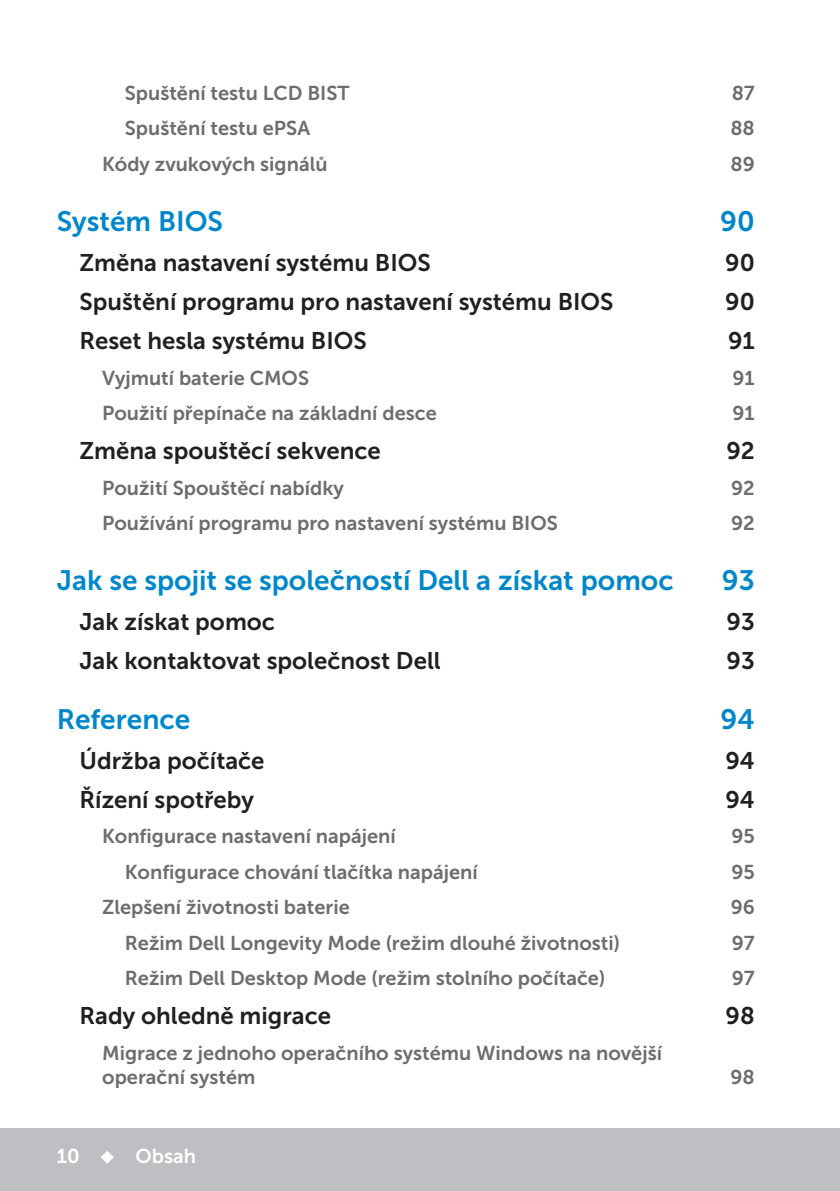
<style>
.page{position:relative;width:840px;height:1191px;background:#fff}
.page>*{position:absolute;margin:0;border:0;box-sizing:border-box;transform-origin:0 0}
.Title_TOC{font:28px "Museo Sans For Dell 700";color:#0087cb}
.Head1_TOC{font:24px "Museo Sans For Dell 700";color:#231f20}
.Head2_TOC{font:20px/24px "Museo Sans For Dell 700";color:#6c6d70}
.Head3_TOC{font:20px "Museo Sans For Dell 700";color:#6c6d70}
.t1{font:20px "Museo Sans For Dell 700";color:#fff}
</style>
<div class="page">
<div style="left:0;top:1128px;width:839px;height:63px;background:#bebfc2"></div>
<p class="Head3_TOC" style="left:125px;top:82px;width:226px">Spuštění testu LCD BIST</p>
<p class="Head3_TOC" style="left:731px;top:82px;width:25px">87</p>
<p class="Head3_TOC" style="left:125px;top:117px;width:187px">Spuštění testu ePSA</p>
<p class="Head3_TOC" style="left:730px;top:117px;width:26px">88</p>
<p class="Head2_TOC" style="left:102px;top:152px;width:227px">Kódy zvukových signálů</p>
<p class="Head2_TOC" style="left:730px;top:152px;width:26px">89</p>
<p class="Title_TOC" style="left:57px;top:206px;width:168px">Systém BIOS</p>
<p class="Title_TOC" style="left:719px;top:206px;width:36px">90</p>
<p class="Head1_TOC" style="left:79px;top:249px;width:352px">Změna nastavení systému BIOS</p>
<p class="Head1_TOC" style="left:724px;top:249px;width:31px">90</p>
<p class="Head1_TOC" style="left:79px;top:288px;width:535px">Spuštění programu pro nastavení systému BIOS</p>
<p class="Head1_TOC" style="left:724px;top:288px;width:31px">90</p>
<p class="Head1_TOC" style="left:79px;top:327px;width:288px">Reset hesla systému BIOS</p>
<p class="Head1_TOC" style="left:727px;top:327px;width:28px">91</p>
<p class="Head2_TOC" style="left:102px;top:365px;width:208px">Vyjmutí baterie CMOS</p>
<p class="Head2_TOC" style="left:732px;top:365px;width:24px">91</p>
<p class="Head2_TOC" style="left:102px;top:401px;width:336px">Použití přepínače na základní desce</p>
<p class="Head2_TOC" style="left:732px;top:401px;width:24px">91</p>
<p class="Head1_TOC" style="left:79px;top:437px;width:303px">Změna spouštěcí sekvence</p>
<p class="Head1_TOC" style="left:726px;top:437px;width:30px">92</p>
<p class="Head2_TOC" style="left:102px;top:476px;width:243px">Použití Spouštěcí nabídky</p>
<p class="Head2_TOC" style="left:730px;top:476px;width:25px">92</p>
<p class="Head2_TOC" style="left:102px;top:511px;width:457px">Používání programu pro nastavení systému BIOS</p>
<p class="Head2_TOC" style="left:730px;top:511px;width:25px">92</p>
<p class="Title_TOC" style="left:57px;top:565px;width:618px">Jak se spojit se společností Dell a získat pomoc</p>
<p class="Title_TOC" style="left:721px;top:565px;width:34px">93</p>
<p class="Head1_TOC" style="left:79px;top:608px;width:197px">Jak získat pomoc</p>
<p class="Head1_TOC" style="left:726px;top:608px;width:30px">93</p>
<p class="Head1_TOC" style="left:79px;top:647px;width:362px">Jak kontaktovat společnost Dell</p>
<p class="Head1_TOC" style="left:726px;top:647px;width:30px">93</p>
<p class="Title_TOC" style="left:57px;top:704px;width:135px">Reference</p>
<p class="Title_TOC" style="left:720px;top:704px;width:36px">94</p>
<p class="Head1_TOC" style="left:79px;top:747px;width:186px">Údržba počítače</p>
<p class="Head1_TOC" style="left:725px;top:747px;width:31px">94</p>
<p class="Head1_TOC" style="left:79px;top:786px;width:176px">Řízení spotřeby</p>
<p class="Head1_TOC" style="left:725px;top:786px;width:31px">94</p>
<p class="Head2_TOC" style="left:102px;top:824px;width:295px">Konfigurace nastavení napájení</p>
<p class="Head2_TOC" style="left:731px;top:824px;width:25px">95</p>
<p class="Head3_TOC" style="left:125px;top:860px;width:354px">Konfigurace chování tlačítka napájení</p>
<p class="Head3_TOC" style="left:731px;top:860px;width:25px">95</p>
<p class="Head2_TOC" style="left:102px;top:895px;width:249px">Zlepšení životnosti baterie</p>
<p class="Head2_TOC" style="left:730px;top:895px;width:26px">96</p>
<p class="Head3_TOC" style="left:125px;top:931px;width:496px">Režim Dell Longevity Mode (režim dlouhé životnosti)</p>
<p class="Head3_TOC" style="left:731px;top:931px;width:24px">97</p>
<p class="Head3_TOC" style="left:125px;top:966px;width:481px">Režim Dell Desktop Mode (režim stolního počítače)</p>
<p class="Head3_TOC" style="left:731px;top:966px;width:24px">97</p>
<p class="Head1_TOC" style="left:79px;top:1002px;width:253px">Rady ohledně migrace</p>
<p class="Head1_TOC" style="left:725px;top:1002px;width:31px">98</p>
<p class="Head2_TOC" style="left:102px;top:1040px;width:561px">Migrace z jednoho operačního systému Windows na novější operační systém</p>
<p class="Head2_TOC" style="left:730px;top:1064px;width:26px">98</p>
<p class="t1" style="left:57px;top:1144px;width:141px">10 ◆ Obsah</p>
</div>
